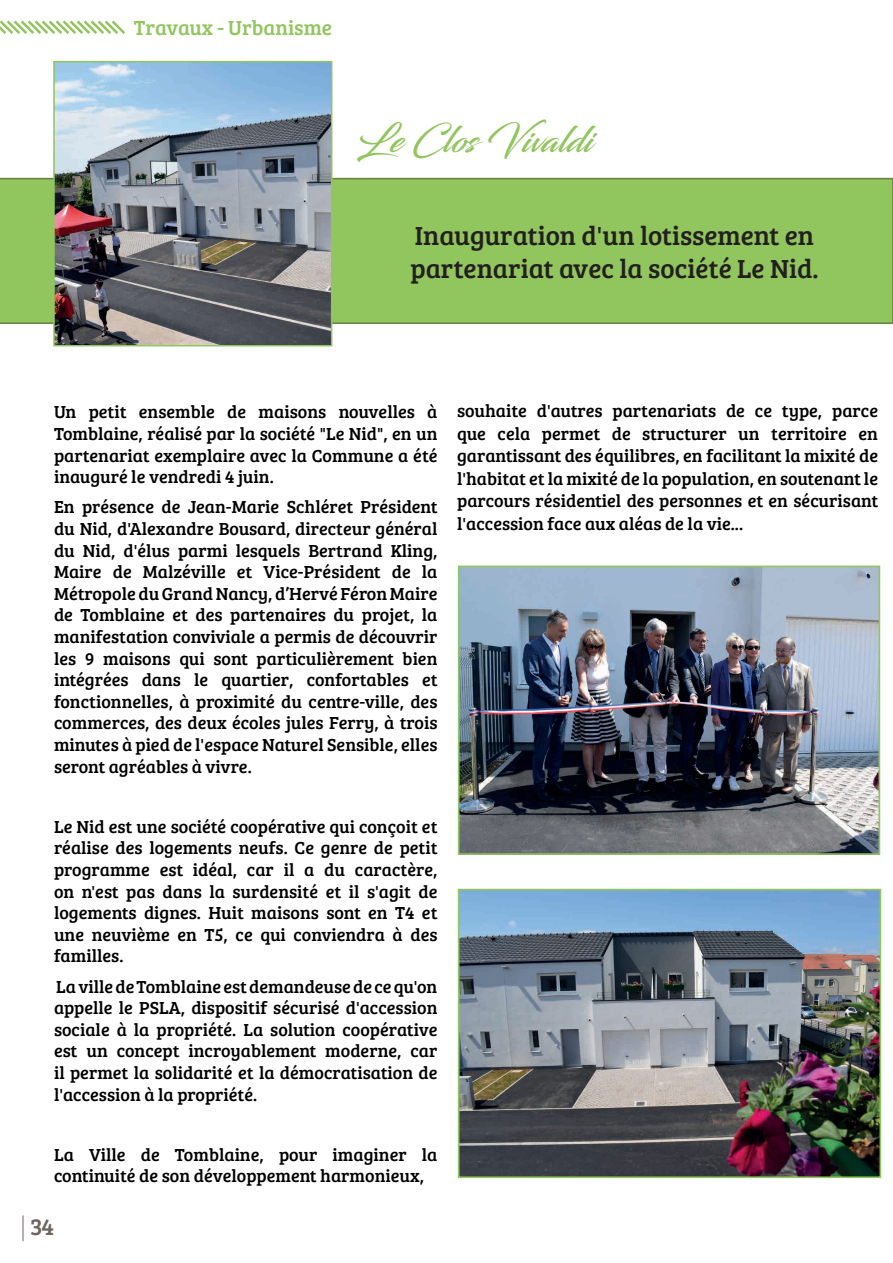
<style>
.page{position:relative;width:893px;height:1263px;background:#fff}
.page>*{position:absolute;margin:0;border:0;box-sizing:border-box;transform-origin:0 0}
.t1{font:36px "Blacksword";color:#91c55d}
.t2{font:27px/32.4px "Bree Serif";color:#231f20}
.t3{font:24px "Bree Serif";color:#706460}
.t4{font:21px "Bree Serif";color:#91c55d}
.t5{font:18px/21.6px "Bree Serif";color:#000;text-align:justify}
</style>
<div class="page">
<svg style="left:23px;top:1215px;width:1px;height:26px"></svg>
<svg style="left:0;top:20px;width:125px;height:14px"></svg>
<div style="left:0;top:178px;width:893px;height:146px;background:#91c55d"></div>
<img style="left:56px;top:64px;width:273px;height:279px">
<div style="left:53px;top:61px;width:279px;height:285px;border:2px solid #91c55d"></div>
<img style="left:461px;top:569px;width:416px;height:283px">
<div style="left:458px;top:566px;width:422px;height:289px;border:2px solid #91c55d"></div>
<img style="left:461px;top:892px;width:417px;height:283px">
<div style="left:458px;top:889px;width:423px;height:289px;border:2px solid #91c55d"></div>
<p class="t4" style="left:134px;top:13px;width:200px">Travaux - Urbanisme</p>
<h1 class="t1" style="left:357px;top:118px;width:238px">Le Clos Vivaldi</h1>
<h2 class="t2" style="left:410px;top:218px;width:410px">Inauguration d'un lotissement en partenariat avec la société Le Nid.</h2>
<p class="t5" style="left:54px;top:400px;width:385px">Un petit ensemble de maisons nouvelles à Tomblaine, réalisé par la société "Le Nid", en un partenariat exemplaire avec la Commune a été inauguré le vendredi 4 juin.</p>
<p class="t5" style="left:54px;top:495px;width:385px">En présence de Jean-Marie Schléret Président du Nid, d'Alexandre Bousard, directeur général du Nid, d'élus parmi lesquels Bertrand Kling, Maire de Malzéville et Vice-Président de la Métropole du Grand Nancy, d’Hervé Féron Maire de Tomblaine et des partenaires du projet, la manifestation conviviale a permis de découvrir les 9 maisons qui sont particulièrement bien intégrées dans le quartier, confortables et fonctionnelles, à proximité du centre-ville, des commerces, des deux écoles jules Ferry, à trois minutes à pied de l'espace Naturel Sensible, elles seront agréables à vivre.</p>
<p class="t5" style="left:54px;top:815px;width:385px">Le Nid est une société coopérative qui conçoit et réalise des logements neufs. Ce genre de petit programme est idéal, car il a du caractère, on n'est pas dans la surdensité et il s'agit de logements dignes. Huit maisons sont en T4 et une neuvième en T5, ce qui conviendra à des familles.</p>
<p class="t5" style="left:54px;top:974px;width:385px">La ville de Tomblaine est demandeuse de ce qu'on appelle le PSLA, dispositif sécurisé d'accession sociale à la propriété. La solution coopérative est un concept incroyablement moderne, car il permet la solidarité et la démocratisation de l'accession à la propriété.</p>
<p class="t5" style="left:54px;top:1143px;width:385px">La Ville de Tomblaine, pour imaginer la continuité de son développement harmonieux,</p>
<h3 class="t3" style="left:30px;top:1209px;width:25px">34</h3>
<p class="t5" style="left:457px;top:399px;width:422px;line-height:22.5px">souhaite d'autres partenariats de ce type, parce que cela permet de structurer un territoire en garantissant des équilibres, en facilitant la mixité de l'habitat et la mixité de la population, en soutenant le parcours résidentiel des personnes et en sécurisant l'accession face aux aléas de la vie...</p>
</div>
